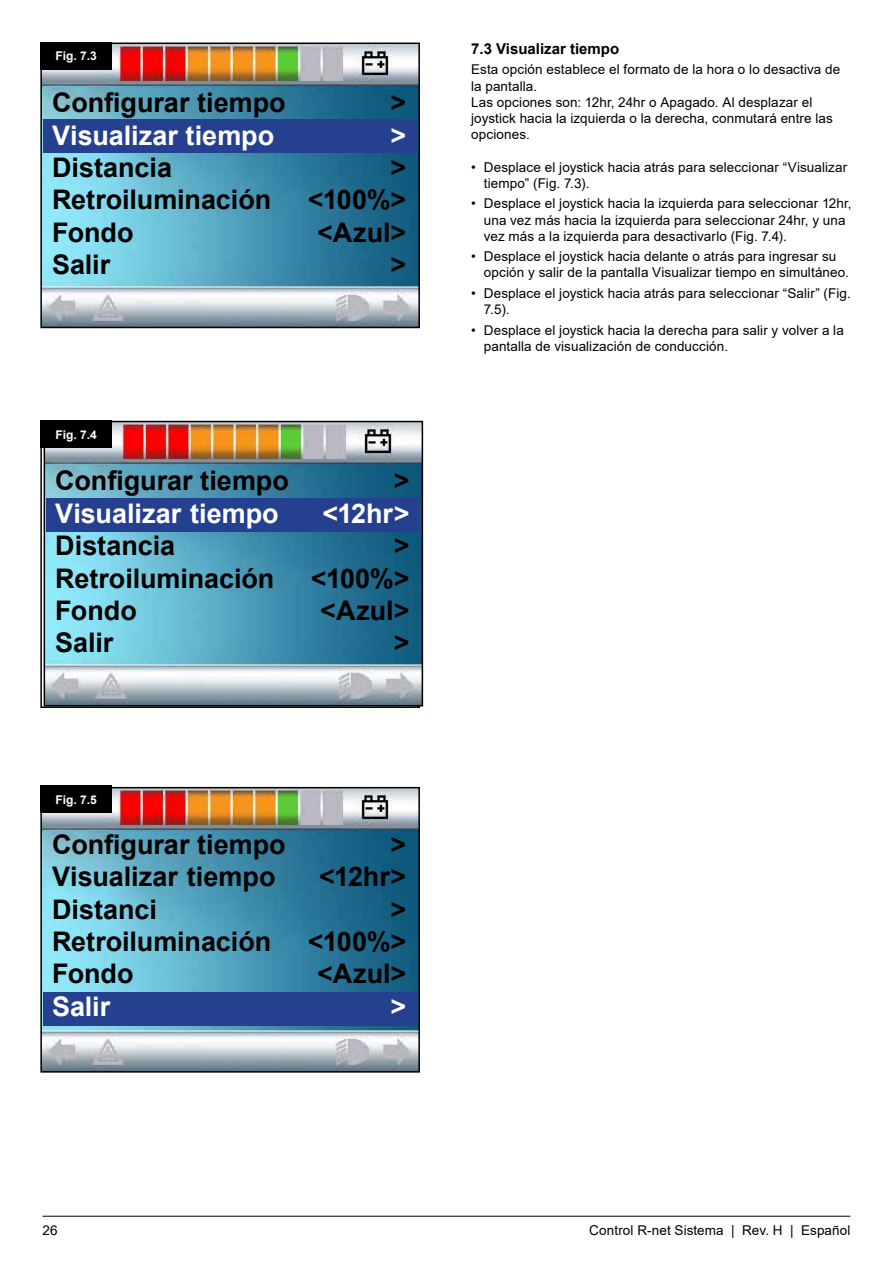
<style>
.page{position:relative;width:893px;height:1263px;background:#fff}
.page>*{position:absolute;margin:0;border:0;box-sizing:border-box;transform-origin:0 0}
.t1{font:700 27px "Arial";color:#000}
.t2{font:700 27px "Arial";color:#fff}
.t3{font:700 15px "Arial";color:#000}
.t4{font:13.5px/16.2px "Arial";letter-spacing:.005em;color:#000}
.t5{font:700 12px "Arial";color:#fff}
</style>
<div class="page">
<hr style="left:43px;top:1216px;width:807px;height:1px;background:#000">
<img style="left:43px;top:46px;width:374px;height:279px">
<div style="left:40px;top:43px;width:380px;height:285px;border:2px solid #000"></div>
<div style="left:40px;top:43px;width:72px;height:27px;background:#000"></div>
<img style="left:43px;top:790px;width:374px;height:279px">
<div style="left:40px;top:787px;width:380px;height:285px;border:2px solid #000"></div>
<div style="left:44px;top:120px;width:373px;height:33px;background:#25408f"></div>
<img style="left:47px;top:424px;width:373px;height:279px">
<div style="left:44px;top:421px;width:379px;height:285px;border:2px solid #000"></div>
<div style="left:47px;top:498px;width:373px;height:33px;background:#25408f"></div>
<div style="left:44px;top:992px;width:373px;height:33px;background:#25408f"></div>
<div style="left:40px;top:421px;width:72px;height:27px;background:#000"></div>
<div style="left:40px;top:786px;width:72px;height:27px;background:#000"></div>
<p class="t5" style="left:55px;top:48px;width:43px">Fig. 7.3</p>
<h1 class="t1" style="left:52px;top:84px;width:235px">Configurar tiempo</h1>
<h1 class="t1" style="left:391px;top:84px;width:17px">&gt;</h1>
<h1 class="t2" style="left:52px;top:116px;width:224px">Visualizar tiempo</h1>
<h1 class="t2" style="left:391px;top:116px;width:17px">&gt;</h1>
<h1 class="t1" style="left:52px;top:148px;width:121px">Distancia</h1>
<h1 class="t1" style="left:391px;top:148px;width:17px">&gt;</h1>
<h1 class="t1" style="left:52px;top:181px;width:221px">Retroiluminación</h1>
<h1 class="t1" style="left:308px;top:181px;width:100px">&lt;100%&gt;</h1>
<h1 class="t1" style="left:52px;top:213px;width:83px">Fondo</h1>
<h1 class="t1" style="left:317px;top:213px;width:91px">&lt;Azul&gt;</h1>
<h1 class="t1" style="left:52px;top:246px;width:60px">Salir</h1>
<h1 class="t1" style="left:391px;top:246px;width:17px">&gt;</h1>
<p class="t5" style="left:55px;top:426px;width:43px">Fig. 7.4</p>
<h1 class="t1" style="left:55px;top:462px;width:235px">Configurar tiempo</h1>
<h1 class="t1" style="left:394px;top:462px;width:17px">&gt;</h1>
<h1 class="t2" style="left:55px;top:494px;width:225px">Visualizar tiempo</h1>
<h1 class="t2" style="left:322px;top:494px;width:89px">&lt;12hr&gt;</h1>
<h1 class="t1" style="left:55px;top:527px;width:121px">Distancia</h1>
<h1 class="t1" style="left:394px;top:527px;width:17px">&gt;</h1>
<h1 class="t1" style="left:55px;top:559px;width:221px">Retroiluminación</h1>
<h1 class="t1" style="left:311px;top:559px;width:100px">&lt;100%&gt;</h1>
<h1 class="t1" style="left:55px;top:591px;width:83px">Fondo</h1>
<h1 class="t1" style="left:320px;top:591px;width:91px">&lt;Azul&gt;</h1>
<h1 class="t1" style="left:55px;top:624px;width:60px">Salir</h1>
<h1 class="t1" style="left:394px;top:624px;width:17px">&gt;</h1>
<p class="t5" style="left:55px;top:791px;width:43px">Fig. 7.5</p>
<h1 class="t1" style="left:52px;top:825px;width:235px">Configurar tiempo</h1>
<h1 class="t1" style="left:391px;top:825px;width:17px">&gt;</h1>
<h1 class="t1" style="left:52px;top:858px;width:225px">Visualizar tiempo</h1>
<h1 class="t1" style="left:319px;top:858px;width:89px">&lt;12hr&gt;</h1>
<h1 class="t1" style="left:52px;top:890px;width:106px">Distanci</h1>
<h1 class="t1" style="left:391px;top:890px;width:17px">&gt;</h1>
<h1 class="t1" style="left:52px;top:922px;width:221px">Retroiluminación</h1>
<h1 class="t1" style="left:308px;top:922px;width:100px">&lt;100%&gt;</h1>
<h1 class="t1" style="left:52px;top:955px;width:83px">Fondo</h1>
<h1 class="t1" style="left:317px;top:955px;width:91px">&lt;Azul&gt;</h1>
<h1 class="t2" style="left:52px;top:987px;width:60px">Salir</h1>
<h1 class="t2" style="left:391px;top:987px;width:17px">&gt;</h1>
<p class="t3" style="left:471px;top:38px;width:150px">7.3 Visualizar tiempo</p>
<p class="t4" style="left:471px;top:62px;width:371px">Esta opción establece el formato de la hora o lo desactiva de la pantalla.<br>Las opciones son: 12hr, 24hr o Apagado. Al desplazar el joystick hacia la izquierda o la derecha, conmutará entre las opciones.</p>
<p class="t4" style="left:484px;top:159px;width:365px;text-indent:-13px">• Desplace el joystick hacia atrás para seleccionar “Visualizar tiempo” (Fig. 7.3).</p>
<p class="t4" style="left:484px;top:195px;width:369px;text-indent:-13px">• Desplace el joystick hacia la izquierda para seleccionar 12hr, una vez más hacia la izquierda para seleccionar 24hr, y una vez más a la izquierda para desactivarlo (Fig. 7.4).</p>
<p class="t4" style="left:484px;top:248px;width:367px;text-indent:-13px">• Desplace el joystick hacia delante o atrás para ingresar su opción y salir de la pantalla Visualizar tiempo en simultáneo.</p>
<p class="t4" style="left:484px;top:285px;width:368px;text-indent:-13px">• Desplace el joystick hacia atrás para seleccionar “Salir” (Fig.<br>7.5).</p>
<p class="t4" style="left:484px;top:322px;width:361px;text-indent:-13px">• Desplace el joystick hacia la derecha para salir y volver a la pantalla de visualización de conducción.</p>
<p class="t4" style="left:43px;top:1221px;width:17px">26</p>
<p class="t4" style="left:589px;top:1221px;width:263px">Control R-net Sistema | Rev. H | Español</p>
</div>
